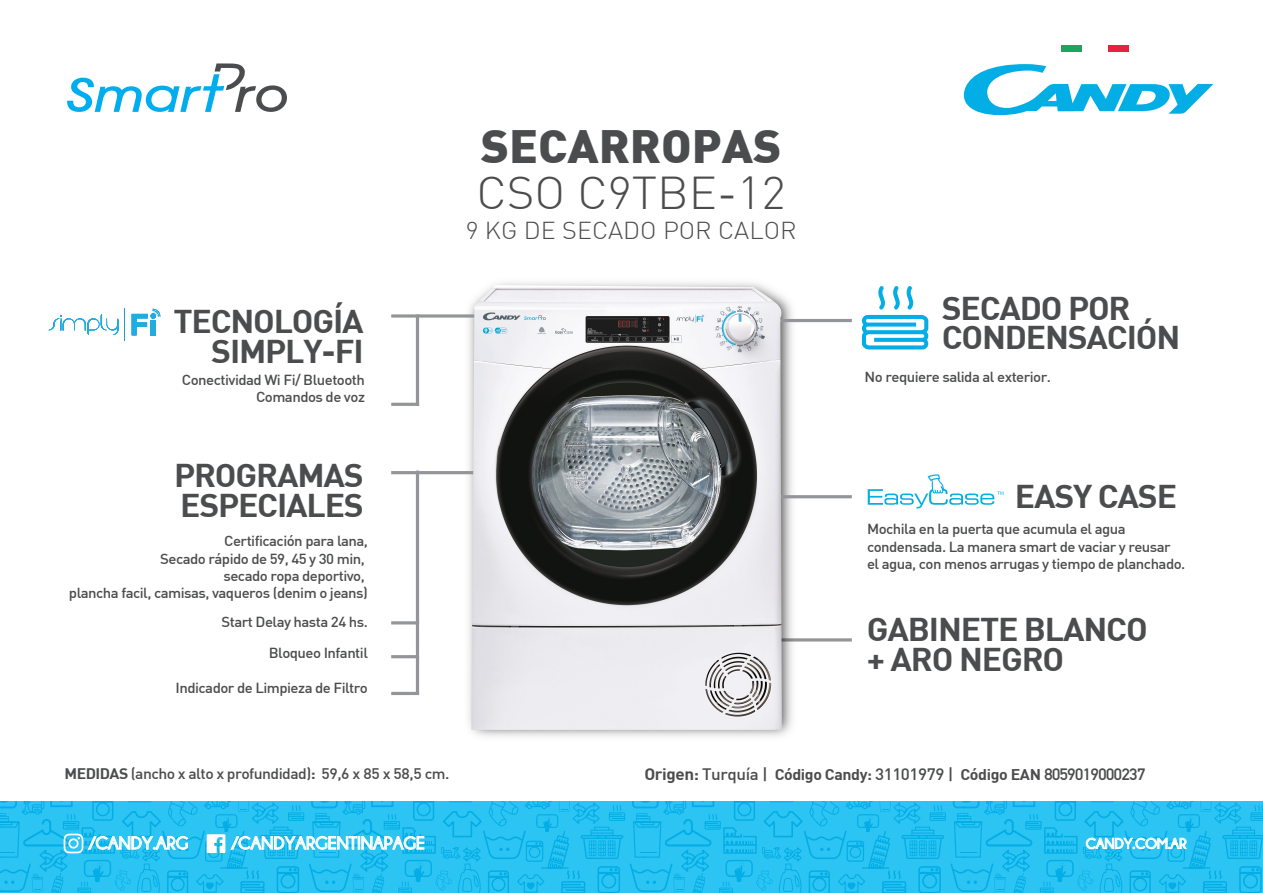
<style>
.page{position:relative;width:1263px;height:893px;background:#fff}
.page>*{position:absolute;margin:0;border:0;box-sizing:border-box;transform-origin:0 0}
.t1{font:900 45.9px "DIN";color:#4b4c4d;scale:1.05 1}
.t2{font:300 45.15px "DIN";color:#4b4c4d;scale:1.05 1}
.t3{font:700 32.25px/29.7px "DIN";letter-spacing:-.035em;color:#4b4c4d;scale:1.05 1}
.t4{font:300 24px "DIN";color:#4b4c4d;scale:1.05 1}
.t5{font:700 18px "Champagne&Limousines";color:#fff}
.t6{font:700 15.3px "DIN";letter-spacing:-.025em;color:#4b4c4d;scale:1.05 1}
.t7{font:500 15px "DIN";letter-spacing:-.035em;color:#4b4c4d;scale:1.05 1}
.t8{font:700 14.7px "Champagne&Limousines";color:#fff}
.t9{font:500 14.25px/17.1px "DIN";letter-spacing:-.035em;color:#4b4c4d;text-align:right;scale:1.05 1}
.s1{font-weight:700}
.s2{font-size:16.2px}
.s3{font-weight:500;font-size:16.2px}
.s4{font-family:"DIN Alternate";font-size:16.2px}
</style>
<div class="page">
<hr style="left:744px;top:638px;width:106px;height:3px;background:#939598">
<img style="left:424px;top:282px;width:413px;height:455px">
<svg style="left:0;top:801px;width:1263px;height:92px;background:#23bff0"></svg>
<svg style="left:1086px;top:838px;width:101px;height:11px"></svg>
<hr style="left:740px;top:319px;width:110px;height:3px;background:#939598">
<hr style="left:744px;top:495px;width:106px;height:3px;background:#939598">
<div style="left:1061px;top:45px;width:21px;height:7px;background:#1ca55e"></div>
<div style="left:1108px;top:45px;width:21px;height:7px;background:#e5223f"></div>
<svg style="left:963px;top:64px;width:250px;height:51px"></svg>
<svg style="left:88px;top:836px;width:100px;height:14px"></svg>
<img style="left:60px;top:830px;width:27px;height:27px">
<svg style="left:231px;top:836px;width:193px;height:14px;background:#7cd8f5"></svg>
<svg style="left:207px;top:834px;width:18px;height:19px"></svg>
<hr style="left:393px;top:471px;width:94px;height:3px;background:#939598">
<hr style="left:416px;top:472px;width:3px;height:221px;background:#939598">
<hr style="left:393px;top:621px;width:24px;height:3px;background:#939598">
<svg style="left:862px;top:286px;width:66px;height:63px"></svg>
<svg style="left:393px;top:314px;width:78px;height:4px"></svg>
<hr style="left:416px;top:316px;width:3px;height:88px;background:#939598">
<hr style="left:393px;top:403px;width:24px;height:3px;background:#939598">
<img style="left:471px;top:285px;width:314px;height:445px">
<img style="left:124px;top:309px;width:1px;height:32px">
<svg style="left:49px;top:314px;width:70px;height:21px"></svg>
<svg style="left:132px;top:309px;width:28px;height:26px"></svg>
<hr style="left:393px;top:655px;width:24px;height:3px;background:#939598">
<hr style="left:393px;top:692px;width:24px;height:3px;background:#939598">
<svg style="left:868px;top:474px;width:135px;height:34px"></svg>
<svg style="left:67px;top:63px;width:220px;height:49px"></svg>
<h3 class="t3" style="left:173px;top:305px;width:183px;text-align:right">TECNOLOGÍA<br>SIMPLY-FI</h3>
<p class="t9" style="left:182px;top:370px;width:176px">Conectividad Wi Fi/ Bluetooth<br>Comandos de voz</p>
<h3 class="t3" style="left:174px;top:460px;width:182px">PROGRAMAS<br>ESPECIALES</h3>
<p class="t9" style="left:69px;top:532px;width:286px">Certificación para lana,<br>Secado rápido de 59, 45 y 30 min,<br>secado ropa deportivo,<br>plancha facil, camisas, vaqueros (denim o jeans)</p>
<p class="t9" style="left:222px;top:613px;width:141px">Start Delay hasta 24 hs.</p>
<p class="t9" style="left:269px;top:644px;width:96px">Bloqueo Infantil</p>
<p class="t9" style="left:175px;top:679px;width:185px">Indicador de Limpieza de Filtro</p>
<h1 class="t1" style="left:481px;top:115px;width:288px">SECARROPAS</h1>
<h2 class="t2" style="left:477px;top:165px;width:296px">CSO C9TBE-12</h2>
<h3 class="t4" style="left:466px;top:215px;width:317px">9 KG DE SECADO POR CALOR</h3>
<h3 class="t3" style="left:942px;top:292px;width:229px">SECADO POR<br>CONDENSACIÓN</h3>
<p class="t9" style="left:865px;top:368px;width:179px">No requiere salida al exterior.</p>
<h3 class="t3" style="left:1015px;top:480px;width:156px">EASY CASE</h3>
<p class="t9" style="left:867px;top:520px;width:305px;text-align:left">Mochila en la puerta que acumula el agua condensada. La manera smart de vaciar y reusar el agua, con menos arrugas y tiempo de planchado.</p>
<h3 class="t3" style="left:867px;top:613px;width:269px">GABINETE BLANCO + ARO NEGRO</h3>
<p class="t7" style="left:65px;top:763px;width:368px"><span class="s1">MEDIDAS</span> (ancho x alto x profundidad)<span class="s1">:</span> 59,6 x 85 x 58,5 cm.</p>
<p class="t5" style="left:89px;top:833px;width:101px">/CANDY.ARG</p>
<p class="t5" style="left:232px;top:833px;width:195px">/CANDYARGENTINAPAGE</p>
<p class="t6" style="left:644px;top:765px;width:479px"><span class="s2">Origen:</span> <span class="s3">Turquía |</span> Código Candy: <span class="s3">31101979 |</span> Código EAN <span class="s4">8059019000237</span></p>
<p class="t8" style="left:1086px;top:835px;width:102px">CANDY.COM.AR</p>
</div>
